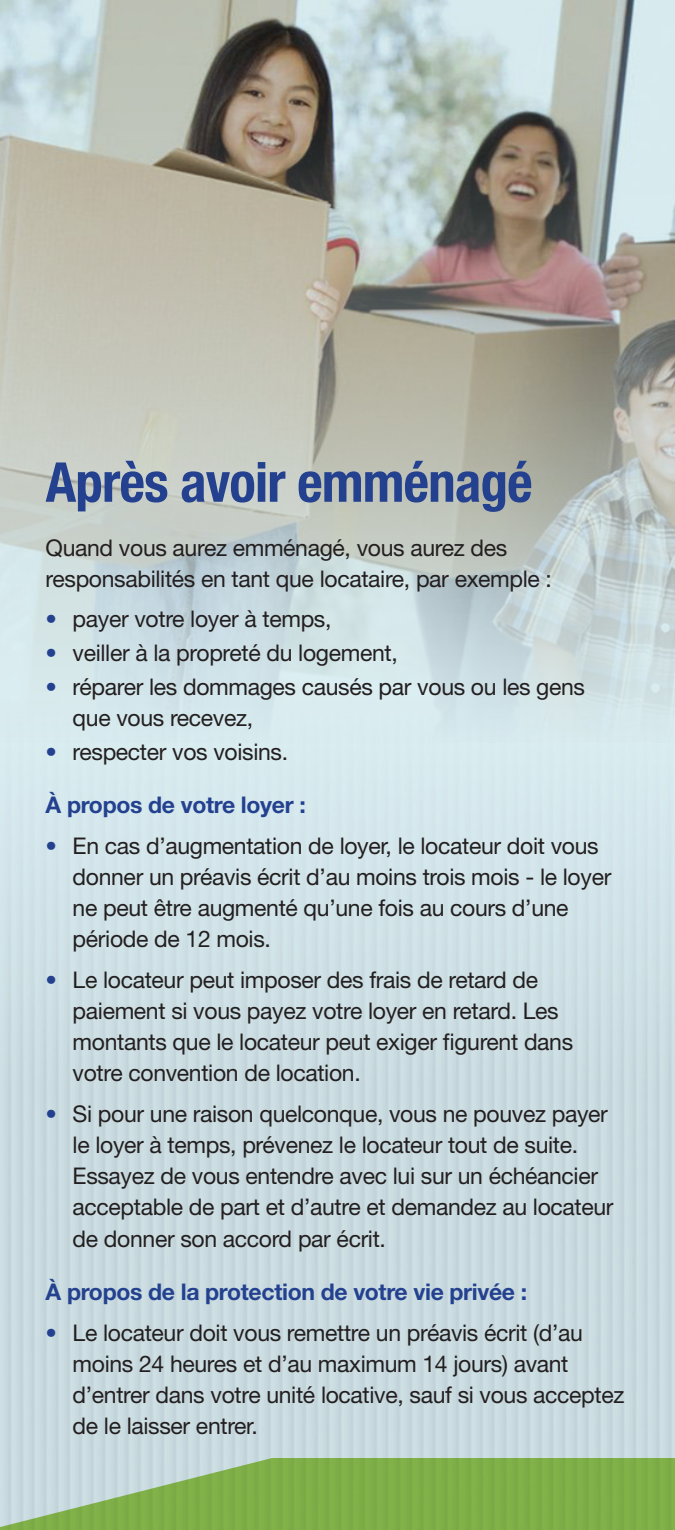
<style>
.page{position:relative;width:675px;height:1530px;background:#fff}
.page>*{position:absolute;margin:0;border:0;box-sizing:border-box;transform-origin:0 0}
.t1{font:700 condensed 55px "Helvetica Neue LT Std";letter-spacing:-.015em;color:#23418f}
.t2{font:23px/31.2px "Helvetica Neue LT Std";letter-spacing:-.015em;color:#231f20}
.t3{font:700 23px "Helvetica Neue LT Std";letter-spacing:-.015em;color:#23418f}
.s1{color:#23418f}
</style>
<div class="page">
<img style="left:0;top:742px;width:675px;height:788px">
<img style="left:0;top:0;width:675px;height:742px">
<h2 class="t1" style="left:46px;top:449px;width:489px">Après avoir emménagé</h2>
<p class="t2" style="left:46px;top:531px;width:508px">Quand vous aurez emménagé, vous aurez des responsabilités en tant que locataire, par exemple :</p>
<p class="t2" style="left:46px;top:603px;width:287px"><span class="s1">•</span> payer votre loyer à temps,</p>
<p class="t2" style="left:46px;top:637px;width:354px"><span class="s1">•</span> veiller à la propreté du logement,</p>
<p class="t2" style="left:73px;top:670px;width:514px;text-indent:-27px"><span class="s1">•</span> réparer les dommages causés par vous ou les gens que vous recevez,</p>
<p class="t2" style="left:46px;top:735px;width:244px"><span class="s1">•</span> respecter vos voisins.</p>
<h3 class="t3" style="left:46px;top:791px;width:262px">À propos de votre loyer :</h3>
<p class="t2" style="left:73px;top:829px;width:540px;text-indent:-27px"><span class="s1">•</span> En cas d’augmentation de loyer, le locateur doit vous donner un préavis écrit d’au moins trois mois - le loyer ne peut être augmenté qu’une fois au cours d’une période de 12 mois.</p>
<p class="t2" style="left:73px;top:963px;width:502px;text-indent:-27px"><span class="s1">•</span> Le locateur peut imposer des frais de retard de paiement si vous payez votre loyer en retard. Les montants que le locateur peut exiger figurent dans votre convention de location.</p>
<p class="t2" style="left:73px;top:1097px;width:543px;text-indent:-27px"><span class="s1">•</span> Si pour une raison quelconque, vous ne pouvez payer le loyer à temps, prévenez le locateur tout de suite.<br>Essayez de vous entendre avec lui sur un échéancier acceptable de part et d’autre et demandez au locateur de donner son accord par écrit.</p>
<h3 class="t3" style="left:46px;top:1278px;width:483px">À propos de la protection de votre vie privée :</h3>
<p class="t2" style="left:73px;top:1316px;width:553px;text-indent:-27px"><span class="s1">•</span> Le locateur doit vous remettre un préavis écrit (d’au moins 24 heures et d’au maximum 14 jours) avant d’entrer dans votre unité locative, sauf si vous acceptez de le laisser entrer.</p>
</div>
